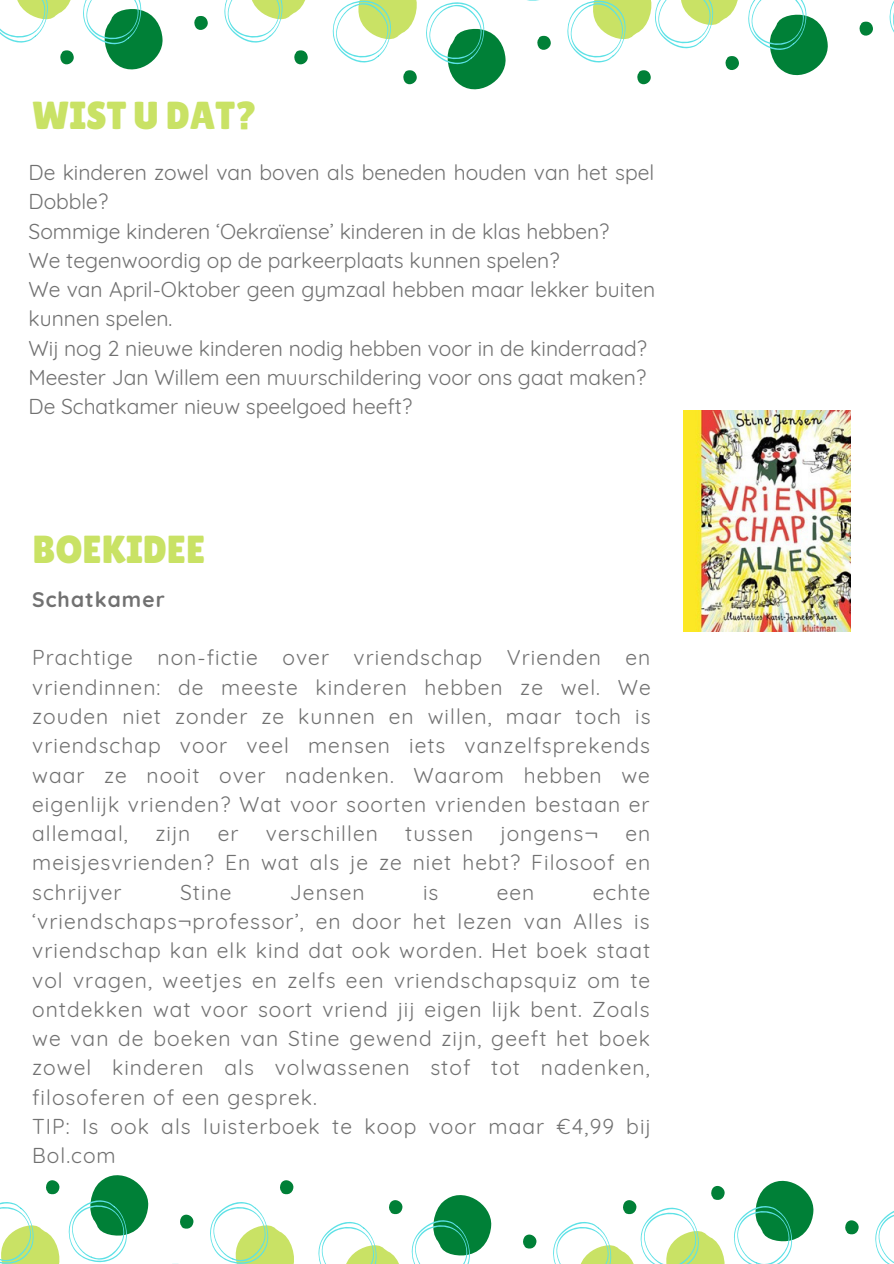
<style>
.page{position:relative;width:894px;height:1264px;background:#fff}
.page>*{position:absolute;margin:0;border:0;box-sizing:border-box;transform-origin:0 0}
.t1{font:39px "Lilita One";color:#c9e265}
.t2{font:21px/29.2px "Quicksand";color:#717171;text-align:justify}
.t3{font:21px/29.2px "Quicksand";letter-spacing:.05em;color:#717171}
.t4{font:700 21px "Quicksand";letter-spacing:.05em;color:#717171}
</style>
<div class="page">
<svg style="left:889px;top:2px;width:4px;height:29px"></svg>
<svg style="left:859px;top:21px;width:14px;height:15px"></svg>
<svg style="left:748px;top:0;width:80px;height:75px"></svg>
<svg style="left:332px;top:0;width:407px;height:89px"></svg>
<svg style="left:294px;top:50px;width:14px;height:15px"></svg>
<svg style="left:224px;top:0;width:82px;height:43px"></svg>
<svg style="left:194px;top:16px;width:14px;height:14px"></svg>
<svg style="left:0;top:0;width:163px;height:69px"></svg>
<svg style="left:875px;top:1211px;width:18px;height:52px"></svg>
<svg style="left:845px;top:1220px;width:13px;height:14px"></svg>
<svg style="left:734px;top:1180px;width:80px;height:83px"></svg>
<svg style="left:553px;top:1185px;width:172px;height:78px"></svg>
<svg style="left:523px;top:1234px;width:13px;height:14px"></svg>
<svg style="left:389px;top:1200px;width:13px;height:14px"></svg>
<svg style="left:411px;top:1195px;width:81px;height:68px"></svg>
<svg style="left:318px;top:1222px;width:81px;height:41px"></svg>
<svg style="left:46px;top:1180px;width:14px;height:14px"></svg>
<svg style="left:68px;top:1175px;width:226px;height:88px"></svg>
<svg style="left:0;top:1202px;width:60px;height:61px"></svg>
<img style="left:683px;top:410px;width:167px;height:222px">
<p class="t1" style="left:32px;top:93px;width:227px">WIST U DAT?</p>
<p class="t2" style="left:29px;top:157px;width:627px">De kinderen zowel van boven als beneden houden van het spel<br>Dobble?</p>
<p class="t2" style="left:29px;top:216px;width:582px">Sommige kinderen ‘Oekraïense’ kinderen in de klas hebben?</p>
<p class="t2" style="left:29px;top:245px;width:532px">We tegenwoordig op de parkeerplaats kunnen spelen?</p>
<p class="t2" style="left:29px;top:274px;width:628px">We van April-Oktober geen gymzaal hebben maar lekker buiten kunnen spelen.</p>
<p class="t2" style="left:29px;top:333px;width:619px">Wij nog 2 nieuwe kinderen nodig hebben voor in de kinderraad?</p>
<p class="t2" style="left:29px;top:362px;width:619px">Meester Jan Willem een muurschildering voor ons gaat maken?</p>
<p class="t2" style="left:29px;top:392px;width:385px">De Schatkamer nieuw speelgoed heeft?</p>
<p class="t1" style="left:32px;top:527px;width:175px">BOEKIDEE</p>
<p class="t4" style="left:32px;top:586px;width:134px">Schatkamer</p>
<p class="t2" style="left:32px;top:643px;width:620px">Prachtige non-fictie over vriendschap Vrienden en vriendinnen: de meeste kinderen hebben ze wel. We zouden niet zonder ze kunnen en willen, maar toch is vriendschap voor veel mensen iets vanzelfsprekends waar ze nooit over nadenken. Waarom hebben we eigenlijk vrienden? Wat voor soorten vrienden bestaan er allemaal,</p>
<p class="t2" style="left:155px;top:818px;width:36px">zijn</p>
<p class="t2" style="left:218px;top:818px;width:22px">er</p>
<p class="t3" style="left:266px;top:818px;width:113px">verschillen</p>
<p class="t2" style="left:405px;top:818px;width:69px">tussen</p>
<p class="t3" style="left:500px;top:818px;width:99px">jongens¬</p>
<p class="t2" style="left:32px;top:818px;width:619px;text-indent:593px">en meisjesvrienden? En wat als je ze niet hebt? Filosoof en schrijver</p>
<p class="t2" style="left:32px;top:877px;width:619px;text-indent:560px">echte ‘vriendschaps¬professor’, en door het lezen van Alles is vriendschap kan elk kind dat ook worden. Het boek staat vol vragen, weetjes en zelfs een vriendschapsquiz om te ontdekken wat voor soort vriend jij eigen lijk bent. Zoals we van de boeken van Stine gewend zijn, geeft het boek zowel kinderen als volwassenen stof tot nadenken, filosoferen of een gesprek.</p>
<p class="t3" style="left:32px;top:1111px;width:619px">TIP: Is ook als luisterboek te koop voor maar €4,99 bij<br>Bol.com</p>
<p class="t2" style="left:180px;top:877px;width:53px">Stine</p>
<p class="t2" style="left:290px;top:877px;width:76px">Jensen</p>
<p class="t2" style="left:423px;top:877px;width:17px">is</p>
<p class="t2" style="left:496px;top:877px;width:39px">een</p>
</div>
